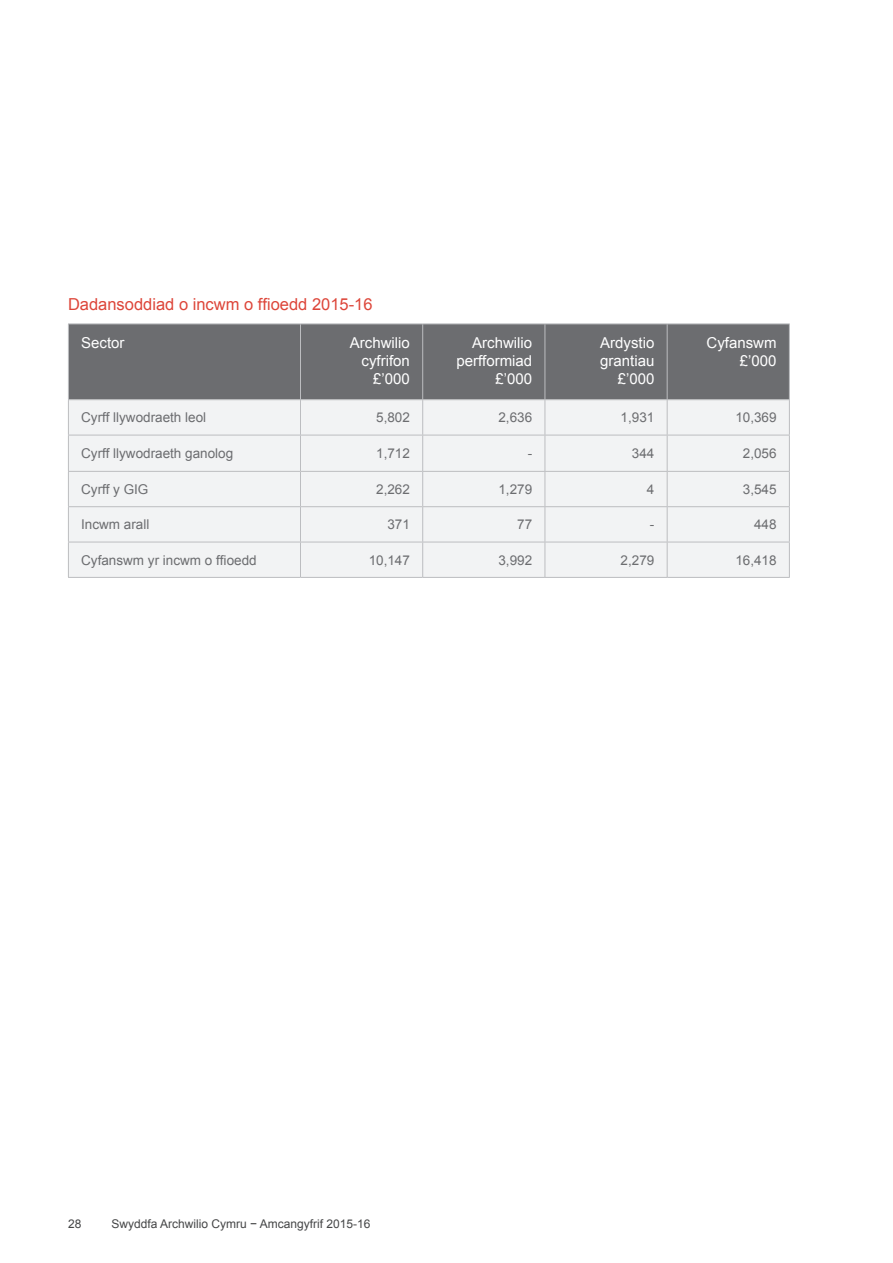
<style>
.page{position:relative;width:893px;height:1263px;background:#fff}
.page>*{position:absolute;margin:0;border:0;box-sizing:border-box;transform-origin:0 0}
.t1{font:16.5px "Arial";color:#dd463a}
.Table_header_text{font:15px/18px "Arial";color:#fff;text-align:right}
.Table_text{font:13.5px "Arial";color:#6c6d70}
.t2{font:12px "Arial";color:#454647}
</style>
<div class="page">
<div style="left:69px;top:325px;width:720px;height:74px;background:#6c6d70"></div>
<div style="left:69px;top:400px;width:720px;height:177px;background:#f2f3f4"></div>
<hr style="left:68px;top:400px;width:1px;height:35px;background:#bcbdc0">
<hr style="left:300px;top:400px;width:1px;height:35px;background:#bcbdc0">
<hr style="left:422px;top:400px;width:1px;height:35px;background:#bcbdc0">
<hr style="left:545px;top:400px;width:1px;height:35px;background:#bcbdc0">
<hr style="left:667px;top:400px;width:1px;height:35px;background:#bcbdc0">
<hr style="left:789px;top:400px;width:1px;height:35px;background:#bcbdc0">
<hr style="left:68px;top:435px;width:232px;height:1px;background:#bcbdc0">
<hr style="left:68px;top:435px;width:1px;height:36px;background:#bcbdc0">
<hr style="left:300px;top:435px;width:123px;height:1px;background:#bcbdc0">
<hr style="left:300px;top:435px;width:1px;height:36px;background:#bcbdc0">
<hr style="left:423px;top:435px;width:122px;height:1px;background:#bcbdc0">
<hr style="left:422px;top:435px;width:1px;height:36px;background:#bcbdc0">
<hr style="left:545px;top:435px;width:122px;height:1px;background:#bcbdc0">
<hr style="left:545px;top:435px;width:1px;height:36px;background:#bcbdc0">
<hr style="left:667px;top:435px;width:123px;height:1px;background:#bcbdc0">
<hr style="left:667px;top:435px;width:1px;height:36px;background:#bcbdc0">
<hr style="left:789px;top:435px;width:1px;height:36px;background:#bcbdc0">
<hr style="left:68px;top:471px;width:232px;height:1px;background:#bcbdc0">
<hr style="left:68px;top:472px;width:1px;height:34px;background:#bcbdc0">
<hr style="left:300px;top:471px;width:123px;height:1px;background:#bcbdc0">
<hr style="left:300px;top:472px;width:1px;height:34px;background:#bcbdc0">
<hr style="left:423px;top:471px;width:122px;height:1px;background:#bcbdc0">
<hr style="left:422px;top:472px;width:1px;height:34px;background:#bcbdc0">
<hr style="left:545px;top:471px;width:122px;height:1px;background:#bcbdc0">
<hr style="left:545px;top:472px;width:1px;height:34px;background:#bcbdc0">
<hr style="left:667px;top:471px;width:123px;height:1px;background:#bcbdc0">
<hr style="left:667px;top:472px;width:1px;height:34px;background:#bcbdc0">
<hr style="left:789px;top:472px;width:1px;height:34px;background:#bcbdc0">
<hr style="left:68px;top:506px;width:232px;height:1px;background:#bcbdc0">
<hr style="left:68px;top:507px;width:1px;height:35px;background:#bcbdc0">
<hr style="left:300px;top:506px;width:123px;height:1px;background:#bcbdc0">
<hr style="left:300px;top:507px;width:1px;height:35px;background:#bcbdc0">
<hr style="left:423px;top:506px;width:122px;height:1px;background:#bcbdc0">
<hr style="left:422px;top:507px;width:1px;height:35px;background:#bcbdc0">
<hr style="left:545px;top:506px;width:122px;height:1px;background:#bcbdc0">
<hr style="left:545px;top:507px;width:1px;height:35px;background:#bcbdc0">
<hr style="left:667px;top:506px;width:123px;height:1px;background:#bcbdc0">
<hr style="left:667px;top:507px;width:1px;height:35px;background:#bcbdc0">
<hr style="left:789px;top:507px;width:1px;height:35px;background:#bcbdc0">
<hr style="left:68px;top:542px;width:232px;height:1px;background:#bcbdc0">
<hr style="left:68px;top:542px;width:1px;height:35px;background:#bcbdc0">
<hr style="left:300px;top:542px;width:123px;height:1px;background:#bcbdc0">
<hr style="left:300px;top:542px;width:1px;height:35px;background:#bcbdc0">
<hr style="left:423px;top:542px;width:122px;height:1px;background:#bcbdc0">
<hr style="left:422px;top:542px;width:1px;height:35px;background:#bcbdc0">
<hr style="left:545px;top:542px;width:122px;height:1px;background:#bcbdc0">
<hr style="left:545px;top:542px;width:1px;height:35px;background:#bcbdc0">
<hr style="left:667px;top:542px;width:123px;height:1px;background:#bcbdc0">
<hr style="left:667px;top:542px;width:1px;height:35px;background:#bcbdc0">
<hr style="left:789px;top:542px;width:1px;height:35px;background:#bcbdc0">
<hr style="left:68px;top:577px;width:232px;height:1px;background:#bcbdc0">
<hr style="left:300px;top:577px;width:123px;height:1px;background:#bcbdc0">
<hr style="left:423px;top:577px;width:122px;height:1px;background:#bcbdc0">
<hr style="left:545px;top:577px;width:122px;height:1px;background:#bcbdc0">
<hr style="left:667px;top:577px;width:123px;height:1px;background:#bcbdc0">
<hr style="left:68px;top:324px;width:232px;height:1px;background:#bcbdc0">
<hr style="left:68px;top:324px;width:1px;height:75px;background:#bcbdc0">
<hr style="left:300px;top:324px;width:123px;height:1px;background:#bcbdc0">
<hr style="left:300px;top:324px;width:1px;height:75px;background:#bcbdc0">
<hr style="left:423px;top:324px;width:122px;height:1px;background:#bcbdc0">
<hr style="left:422px;top:324px;width:1px;height:75px;background:#bcbdc0">
<hr style="left:545px;top:324px;width:122px;height:1px;background:#bcbdc0">
<hr style="left:545px;top:324px;width:1px;height:75px;background:#bcbdc0">
<hr style="left:667px;top:324px;width:123px;height:1px;background:#bcbdc0">
<hr style="left:667px;top:324px;width:1px;height:75px;background:#bcbdc0">
<hr style="left:789px;top:324px;width:1px;height:75px;background:#bcbdc0">
<hr style="left:68px;top:399px;width:232px;height:1px;background:#bcbdc0">
<hr style="left:300px;top:399px;width:123px;height:1px;background:#bcbdc0">
<hr style="left:423px;top:399px;width:122px;height:1px;background:#bcbdc0">
<hr style="left:545px;top:399px;width:122px;height:1px;background:#bcbdc0">
<hr style="left:667px;top:399px;width:123px;height:1px;background:#bcbdc0">
<p class="t1" style="left:68px;top:293px;width:306px">Dadansoddiad o incwm o ffioedd 2015-16</p>
<p class="Table_header_text" style="left:81px;top:333px;width:45px">Sector</p>
<p class="Table_header_text" style="left:350px;top:333px;width:62px">Archwilio cyfrifon</p>
<p class="Table_header_text" style="left:373px;top:369px;width:38px">£’000</p>
<p class="Table_header_text" style="left:457px;top:333px;width:77px">Archwilio perfformiad</p>
<p class="Table_header_text" style="left:495px;top:369px;width:38px">£’000</p>
<p class="Table_header_text" style="left:600px;top:333px;width:56px;text-align:left">Ardystio grantiau</p>
<p class="Table_header_text" style="left:618px;top:369px;width:38px">£’000</p>
<p class="Table_header_text" style="left:707px;top:333px;width:72px">Cyfanswm</p>
<p class="Table_header_text" style="left:740px;top:351px;width:38px">£’000</p>
<p class="Table_text" style="left:81px;top:409px;width:127px">Cyrff llywodraeth leol</p>
<p class="Table_text" style="left:376px;top:409px;width:35px">5,802</p>
<p class="Table_text" style="left:498px;top:409px;width:35px">2,636</p>
<p class="Table_text" style="left:621px;top:409px;width:35px">1,931</p>
<p class="Table_text" style="left:735px;top:409px;width:43px">10,369</p>
<p class="Table_text" style="left:81px;top:444px;width:154px">Cyrff llywodraeth ganolog</p>
<p class="Table_text" style="left:376px;top:444px;width:35px">1,712</p>
<p class="Table_text" style="left:528px;top:444px;width:6px">-</p>
<p class="Table_text" style="left:632px;top:444px;width:24px">344</p>
<p class="Table_text" style="left:743px;top:444px;width:35px">2,056</p>
<p class="Table_text" style="left:81px;top:480px;width:69px">Cyrff y GIG</p>
<p class="Table_text" style="left:376px;top:480px;width:35px">2,262</p>
<p class="Table_text" style="left:498px;top:480px;width:35px">1,279</p>
<p class="Table_text" style="left:647px;top:480px;width:9px">4</p>
<p class="Table_text" style="left:743px;top:480px;width:35px">3,545</p>
<p class="Table_text" style="left:81px;top:516px;width:70px">Incwm arall</p>
<p class="Table_text" style="left:387px;top:516px;width:24px">371</p>
<p class="Table_text" style="left:517px;top:516px;width:17px">77</p>
<p class="Table_text" style="left:650px;top:516px;width:6px">-</p>
<p class="Table_text" style="left:754px;top:516px;width:24px">448</p>
<p class="Table_text" style="left:81px;top:551px;width:177px">Cyfanswm yr incwm o ffioedd</p>
<p class="Table_text" style="left:369px;top:551px;width:43px">10,147</p>
<p class="Table_text" style="left:498px;top:551px;width:35px">3,992</p>
<p class="Table_text" style="left:621px;top:551px;width:35px">2,279</p>
<p class="Table_text" style="left:735px;top:551px;width:43px">16,418</p>
<p class="t2" style="left:68px;top:1216px;width:15px">28</p>
<p class="t2" style="left:111px;top:1216px;width:261px">Swyddfa Archwilio Cymru − Amcangyfrif 2015-16</p>
</div>
